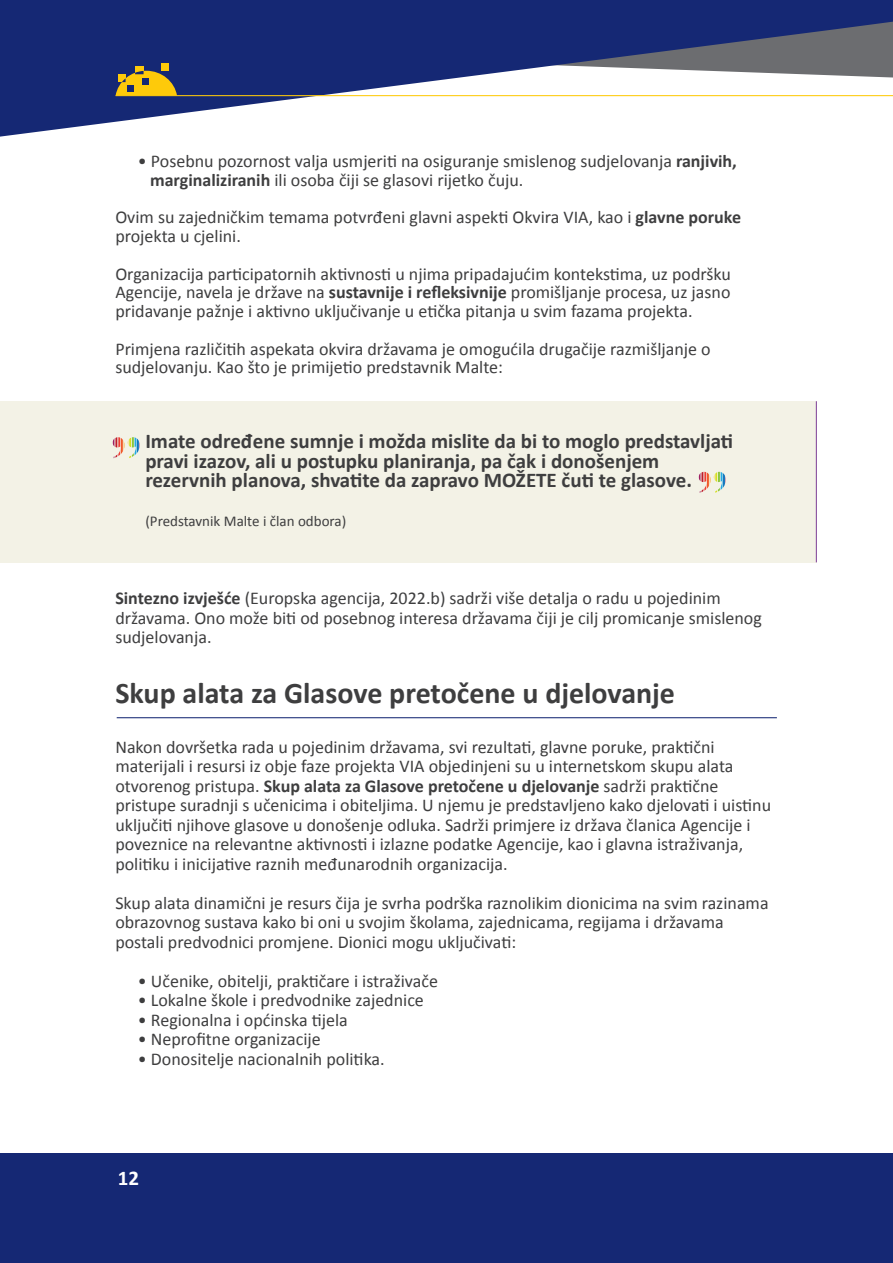
<style>
.page{position:relative;width:893px;height:1263px;background:#fff}
.page>*{position:absolute;margin:0;border:0;box-sizing:border-box;transform-origin:0 0}
.t1{font:700 30px "Calibri";color:#3e3e3f}
.t2{font:700 21px/19.5px "Calibri";color:#3e3e3f}
.t3{font:700 21px "Calibri";color:#fff}
.t4{font:18px/19.5px "Calibri";color:#3e3e3f}
.t5{font:15px "Calibri";color:#3e3e3f}
.s1{font-weight:700}
</style>
<div class="page">
<div style="left:0;top:401px;width:816px;height:161px;background:#f3f2e6"></div>
<hr style="left:816px;top:401px;width:1px;height:161px;background:#7e3e98">
<hr style="left:117px;top:717px;width:660px;height:1px;background:#152874">
<svg style="left:0;top:0;width:893px;height:137px;fill:#152874"></svg>
<hr style="left:116px;top:95px;width:777px;height:1px;background:#feca0a">
<div style="left:161px;top:63px;width:8px;height:7px;background:#feca0a"></div>
<div style="left:135px;top:66px;width:9px;height:8px;background:#feca0a"></div>
<svg style="left:116px;top:71px;width:61px;height:25px;background:#bd9c27"></svg>
<svg style="left:113px;top:437px;width:27px;height:21px"></svg>
<svg style="left:699px;top:472px;width:27px;height:21px"></svg>
<div style="left:0;top:1154px;width:893px;height:109px;background:#152874"></div>
<p class="t4" style="left:150px;top:151px;width:588px;line-height:18.8px;text-indent:-12px">• Posebnu pozornost valja usmjeriti na osiguranje smislenog sudjelovanja <span class="s1">ranjivih, marginaliziranih</span> ili osoba čiji se glasovi rijetko čuju.</p>
<p class="t4" style="left:115px;top:207px;width:627px;line-height:18.8px">Ovim su zajedničkim temama potvrđeni glavni aspekti Okvira VIA, kao i <span class="s1">glavne poruke </span>projekta u cjelini.</p>
<p class="t4" style="left:115px;top:263px;width:617px;line-height:18.8px;text-align:justify">Organizacija participatornih aktivnosti u njima pripadajućim kontekstima, uz podršku Agencije, navela je države na <span class="s1">sustavnije i refleksivnije</span> promišljanje procesa, uz jasno pridavanje pažnje i aktivno uključivanje u etička pitanja u svim fazama projekta.</p>
<p class="t4" style="left:115px;top:338px;width:597px;line-height:18.8px">Primjena različitih aspekata okvira državama je omogućila drugačije razmišljanje o sudjelovanju. Kao što je primijetio predstavnik Malte:</p>
<p class="t2" style="left:145px;top:431px;width:589px">Imate određene sumnje i možda mislite da bi to moglo predstavljati pravi izazov, ali u postupku planiranja, pa čak i donošenjem rezervnih planova, shvatite da zapravo MOŽETE čuti te glasove.</p>
<p class="t5" style="left:145px;top:512px;width:202px">(Predstavnik Malte i član odbora)</p>
<p class="t4" style="left:115px;top:588px;width:648px"><span class="s1">Sintezno izvješće</span> (Europska agencija, 2022.b) sadrži više detalja o radu u pojedinim državama. Ono može biti od posebnog interesa državama čiji je cilj promicanje smislenog sudjelovanja.</p>
<h1 class="t1" style="left:115px;top:675px;width:561px">Skup alata za Glasove pretočene u djelovanje</h1>
<p class="t4" style="left:115px;top:736px;width:657px">Nakon dovršetka rada u pojedinim državama, svi rezultati, glavne poruke, praktični materijali i resursi iz obje faze projekta VIA objedinjeni su u internetskom skupu alata otvorenog pristupa. <span class="s1">Skup alata za Glasove pretočene u djelovanje</span> sadrži praktične pristupe suradnji s učenicima i obiteljima. U njemu je predstavljeno kako djelovati i uistinu uključiti njihove glasove u donošenje odluka. Sadrži primjere iz država članica Agencije i poveznice na relevantne aktivnosti i izlazne podatke Agencije, kao i glavna istraživanja, politiku i inicijative raznih međunarodnih organizacija.</p>
<p class="t4" style="left:115px;top:892px;width:655px">Skup alata dinamični je resurs čija je svrha podrška raznolikim dionicima na svim razinama obrazovnog sustava kako bi oni u svojim školama, zajednicama, regijama i državama postali predvodnici promjene. Dionici mogu uključivati:</p>
<p class="t4" style="left:138px;top:970px;width:302px">• Učenike, obitelji, praktičare i istraživače</p>
<p class="t4" style="left:138px;top:990px;width:288px">• Lokalne škole i predvodnike zajednice</p>
<p class="t4" style="left:138px;top:1009px;width:211px">• Regionalna i općinska tijela</p>
<p class="t4" style="left:138px;top:1029px;width:184px">• Neprofitne organizacije</p>
<p class="t4" style="left:138px;top:1048px;width:248px">• Donositelje nacionalnih politika.</p>
<p class="t3" style="left:118px;top:1165px;width:23px">12</p>
</div>
